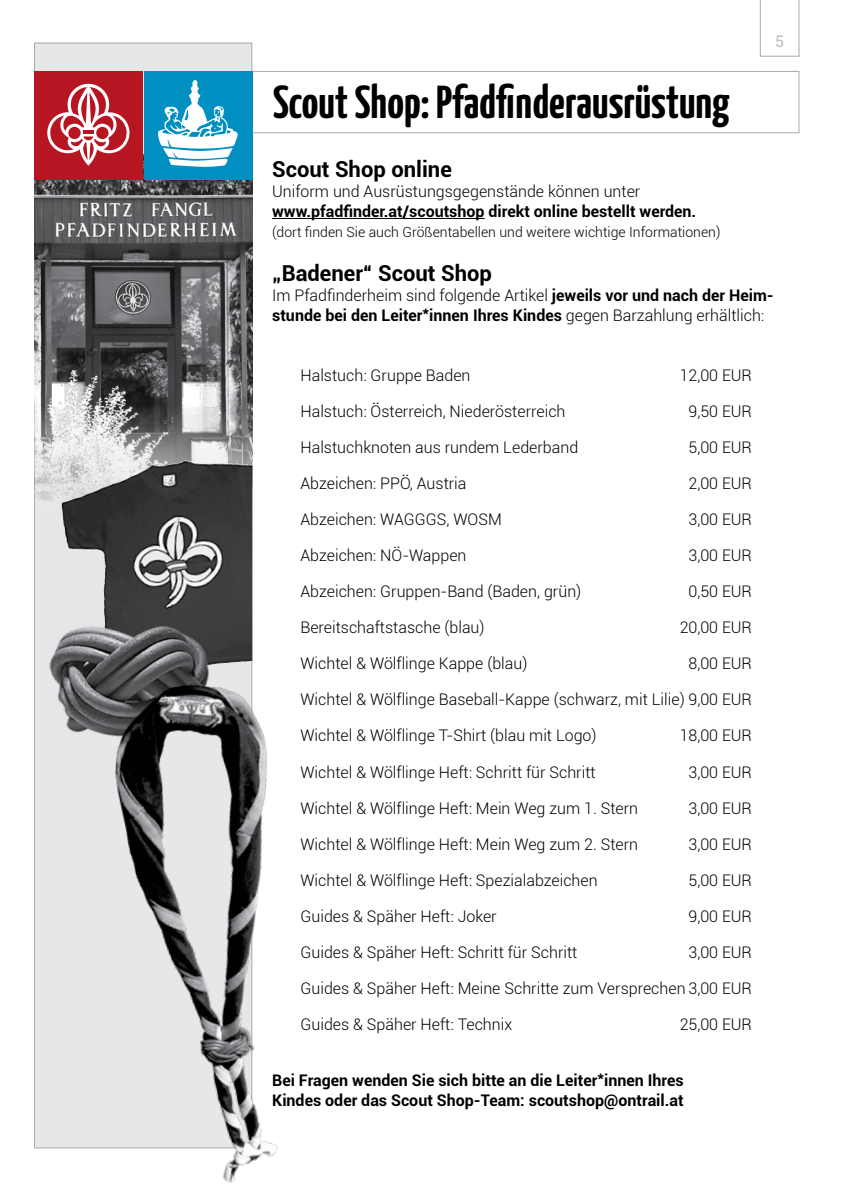
<style>
.page{position:relative;width:842px;height:1191px;background:#fff}
.page>*{position:absolute;margin:0;border:0;box-sizing:border-box;transform-origin:0 0}
.t1{font:700 46px "Yanone Kaffeesatz";color:#000}
.t2{font:700 22px "Roboto";color:#000}
.t3{font:300 16px/20px "Roboto";color:#000}
.t4{font:700 16px/20px "Roboto";color:#000}
.t5{font:16px "Roboto";color:#bcbec0}
.t6{font:300 14px "Roboto";color:#000}
.s1{font-weight:700}
</style>
<div class="page">
<div style="left:244px;top:71px;width:555px;height:62px;border:1px solid #a7a9ac"></div>
<svg style="left:760px;top:0;width:39px;height:57px"></svg>
<div style="left:34px;top:43px;width:218px;height:1105px;background:#e6e7e8;border:1px solid #a7a9ac"></div>
<img style="left:34px;top:154px;width:218px;height:357px">
<img style="left:61px;top:460px;width:191px;height:209px">
<img style="left:34px;top:614px;width:206px;height:154px">
<img style="left:76px;top:669px;width:202px;height:514px">
<hr style="left:272px;top:218px;width:213px;height:1px;background:#000">
<div style="left:144px;top:71px;width:108px;height:108px;background:#008fc1"></div>
<svg style="left:158px;top:80px;width:80px;height:87px"></svg>
<div style="left:34px;top:71px;width:109px;height:108px;background:#b51621"></div>
<svg style="left:47px;top:84px;width:83px;height:82px"></svg>
<h1 class="t1" style="left:273px;top:70px;width:458px">Scout Shop: Pfadfinderausrüstung</h1>
<p class="t5" style="left:775px;top:30px;width:11px">5</p>
<h2 class="t2" style="left:272px;top:154px;width:181px">Scout Shop online</h2>
<p class="t3" style="left:272px;top:181px;width:370px">Uniform und Ausrüstungsgegenstände können unter</p>
<p class="t4" style="left:272px;top:201px;width:426px">www.pfadfinder.at/scoutshop direkt online bestellt werden.</p>
<p class="t6" style="left:272px;top:223px;width:450px">(dort finden Sie auch Größentabellen und weitere wichtige Informationen)</p>
<h2 class="t2" style="left:272px;top:258px;width:221px">„Badener“ Scout Shop</h2>
<p class="t3" style="left:272px;top:285px;width:503px">Im Pfadfinderheim sind folgende Artikel <span class="s1">jeweils vor und nach der Heim&shy;stunde bei den Leiter</span><sup>*</sup><span class="s1">innen Ihres Kindes</span> gegen Barzahlung erhältlich:</p>
<p class="t3" style="left:300px;top:365px;width:171px">Halstuch: Gruppe Baden</p>
<p class="t3" style="left:680px;top:365px;width:74px">12,00 EUR</p>
<p class="t3" style="left:300px;top:401px;width:266px">Halstuch: Österreich, Niederösterreich</p>
<p class="t3" style="left:688px;top:401px;width:65px">9,50 EUR</p>
<p class="t3" style="left:300px;top:437px;width:279px">Halstuchknoten aus rundem Lederband</p>
<p class="t3" style="left:688px;top:437px;width:65px">5,00 EUR</p>
<p class="t3" style="left:300px;top:473px;width:168px">Abzeichen: PPÖ, Austria</p>
<p class="t3" style="left:688px;top:473px;width:65px">2,00 EUR</p>
<p class="t3" style="left:300px;top:509px;width:203px">Abzeichen: WAGGGS, WOSM</p>
<p class="t3" style="left:688px;top:509px;width:65px">3,00 EUR</p>
<p class="t3" style="left:300px;top:545px;width:167px">Abzeichen: NÖ-Wappen</p>
<p class="t3" style="left:688px;top:545px;width:65px">3,00 EUR</p>
<p class="t3" style="left:300px;top:581px;width:282px">Abzeichen: Gruppen-Band (Baden, grün)</p>
<p class="t3" style="left:688px;top:581px;width:65px">0,50 EUR</p>
<p class="t3" style="left:300px;top:617px;width:186px">Bereitschaftstasche (blau)</p>
<p class="t3" style="left:680px;top:617px;width:74px">20,00 EUR</p>
<p class="t3" style="left:300px;top:653px;width:228px">Wichtel &amp; Wölflinge Kappe (blau)</p>
<p class="t3" style="left:688px;top:653px;width:65px">8,00 EUR</p>
<p class="t3" style="left:300px;top:689px;width:453px">Wichtel &amp; Wölflinge Baseball-Kappe (schwarz, mit Lilie) 9,00 EUR</p>
<p class="t3" style="left:300px;top:725px;width:298px">Wichtel &amp; Wölflinge T-Shirt (blau mit Logo)</p>
<p class="t3" style="left:680px;top:725px;width:74px">18,00 EUR</p>
<p class="t3" style="left:300px;top:761px;width:297px">Wichtel &amp; Wölflinge Heft: Schritt für Schritt</p>
<p class="t3" style="left:688px;top:761px;width:65px">3,00 EUR</p>
<p class="t3" style="left:300px;top:797px;width:339px">Wichtel &amp; Wölflinge Heft: Mein Weg zum 1. Stern</p>
<p class="t3" style="left:688px;top:797px;width:65px">3,00 EUR</p>
<p class="t3" style="left:300px;top:833px;width:339px">Wichtel &amp; Wölflinge Heft: Mein Weg zum 2. Stern</p>
<p class="t3" style="left:688px;top:833px;width:65px">3,00 EUR</p>
<p class="t3" style="left:300px;top:869px;width:299px">Wichtel &amp; Wölflinge Heft: Spezialabzeichen</p>
<p class="t3" style="left:688px;top:869px;width:65px">5,00 EUR</p>
<p class="t3" style="left:300px;top:905px;width:198px">Guides &amp; Späher Heft: Joker</p>
<p class="t3" style="left:688px;top:905px;width:65px">9,00 EUR</p>
<p class="t3" style="left:300px;top:941px;width:278px">Guides &amp; Späher Heft: Schritt für Schritt</p>
<p class="t3" style="left:688px;top:941px;width:65px">3,00 EUR</p>
<p class="t3" style="left:300px;top:977px;width:453px">Guides &amp; Späher Heft: Meine Schritte zum Versprechen 3,00 EUR</p>
<p class="t3" style="left:300px;top:1013px;width:213px">Guides &amp; Späher Heft: Technix</p>
<p class="t3" style="left:680px;top:1013px;width:74px">25,00 EUR</p>
<p class="t4" style="left:272px;top:1069px;width:413px">Bei Fragen wenden Sie sich bitte an die Leiter*innen Ihres<br>Kindes oder das Scout Shop-Team: scoutshop@ontrail.at</p>
</div>
